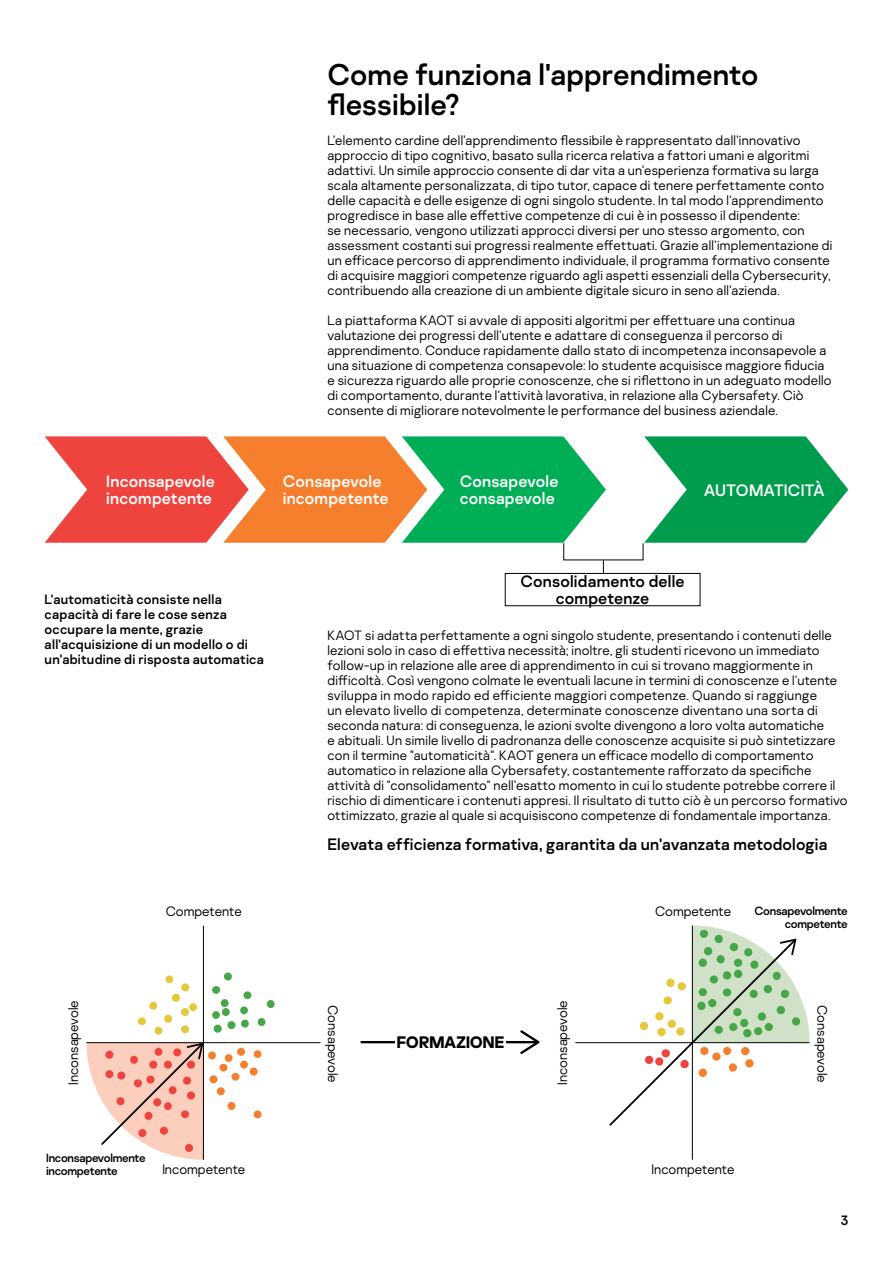
<style>
.page{position:relative;width:893px;height:1263px;background:#fff}
.page>*{position:absolute;margin:0;border:0;box-sizing:border-box;transform-origin:0 0}
.t1{font:30px/30px "Kaspersky Sans";letter-spacing:.005em;color:#000}
.t2{font:700 16.65px "Kaspersky Sans";letter-spacing:-.025em;color:#000}
.t3{font:16.5px/16.5px "Kaspersky Sans";letter-spacing:.005em;color:#000;text-align:center}
.t4{font:16.5px/16.5px "Kaspersky Sans";letter-spacing:.01em;color:#fff}
.t5{font:300 13.65px "Kaspersky Sans";color:#000}
.t6{font:300 13.5px/15px "Kaspersky Sans";letter-spacing:.02em;color:#000}
.t7{font:13.5px/15px "Kaspersky Sans";letter-spacing:.02em;color:#000}
.t8{font:11.85px/13px "Kaspersky Sans";letter-spacing:-.025em;color:#000}
</style>
<div class="page">
<svg style="left:45px;top:436px;width:561px;height:107px;background:#ae8d5b"></svg>
<svg style="left:644px;top:436px;width:204px;height:107px"></svg>
<svg style="left:603px;top:560px;width:1px;height:13px"></svg>
<div style="left:505px;top:573px;width:195px;height:33px;border:1px solid #000"></div>
<hr style="left:576px;top:1042px;width:233px;height:1px;background:#000">
<hr style="left:692px;top:926px;width:1px;height:233px;background:#000">
<svg style="left:608px;top:925px;width:202px;height:202px"></svg>
<svg style="left:86px;top:1042px;width:118px;height:118px"></svg>
<hr style="left:361px;top:1041px;width:176px;height:2px;background:#000">
<svg style="left:520px;top:1030px;width:19px;height:24px"></svg>
<div style="left:130px;top:1056px;width:8px;height:8px;background:#ef433d;border-radius:50%"></div>
<div style="left:155px;top:1048px;width:7px;height:8px;background:#ef433d;border-radius:50%"></div>
<div style="left:149px;top:1061px;width:8px;height:8px;background:#ef433d;border-radius:50%"></div>
<div style="left:146px;top:1075px;width:8px;height:8px;background:#ef433d;border-radius:50%"></div>
<div style="left:117px;top:1071px;width:8px;height:8px;background:#ef433d;border-radius:50%"></div>
<div style="left:105px;top:1051px;width:8px;height:8px;background:#ef433d;border-radius:50%"></div>
<div style="left:105px;top:1070px;width:8px;height:8px;background:#ef433d;border-radius:50%"></div>
<div style="left:117px;top:1097px;width:8px;height:8px;background:#ef433d;border-radius:50%"></div>
<div style="left:145px;top:1112px;width:8px;height:8px;background:#ef433d;border-radius:50%"></div>
<div style="left:138px;top:1129px;width:8px;height:8px;background:#ef433d;border-radius:50%"></div>
<div style="left:160px;top:1127px;width:8px;height:8px;background:#ef433d;border-radius:50%"></div>
<div style="left:185px;top:1144px;width:8px;height:8px;background:#ef433d;border-radius:50%"></div>
<div style="left:153px;top:1098px;width:8px;height:8px;background:#ef433d;border-radius:50%"></div>
<div style="left:134px;top:1079px;width:8px;height:8px;background:#ef433d;border-radius:50%"></div>
<div style="left:173px;top:1048px;width:8px;height:8px;background:#ef433d;border-radius:50%"></div>
<div style="left:164px;top:1061px;width:8px;height:8px;background:#ef433d;border-radius:50%"></div>
<div style="left:169px;top:1086px;width:8px;height:8px;background:#ef433d;border-radius:50%"></div>
<div style="left:183px;top:1077px;width:8px;height:7px;background:#ef433d;border-radius:50%"></div>
<div style="left:164px;top:1102px;width:8px;height:8px;background:#ef433d;border-radius:50%"></div>
<div style="left:187px;top:1091px;width:8px;height:8px;background:#ef433d;border-radius:50%"></div>
<div style="left:181px;top:1110px;width:8px;height:8px;background:#ef433d;border-radius:50%"></div>
<div style="left:187px;top:1061px;width:8px;height:8px;background:#ef433d;border-radius:50%"></div>
<div style="left:254px;top:1050px;width:7px;height:8px;background:#f57f2d;border-radius:50%"></div>
<div style="left:237px;top:1048px;width:8px;height:8px;background:#f57f2d;border-radius:50%"></div>
<div style="left:208px;top:1051px;width:8px;height:8px;background:#f57f2d;border-radius:50%"></div>
<div style="left:225px;top:1054px;width:8px;height:8px;background:#f57f2d;border-radius:50%"></div>
<div style="left:219px;top:1064px;width:8px;height:7px;background:#f57f2d;border-radius:50%"></div>
<div style="left:209px;top:1075px;width:8px;height:8px;background:#f57f2d;border-radius:50%"></div>
<div style="left:240px;top:1061px;width:8px;height:8px;background:#f57f2d;border-radius:50%"></div>
<div style="left:250px;top:1067px;width:8px;height:8px;background:#f57f2d;border-radius:50%"></div>
<div style="left:231px;top:1073px;width:8px;height:8px;background:#f57f2d;border-radius:50%"></div>
<div style="left:217px;top:1087px;width:8px;height:8px;background:#f57f2d;border-radius:50%"></div>
<div style="left:227px;top:1102px;width:8px;height:8px;background:#f57f2d;border-radius:50%"></div>
<div style="left:254px;top:1110px;width:7px;height:8px;background:#f57f2d;border-radius:50%"></div>
<div style="left:224px;top:972px;width:8px;height:8px;background:#46a748;border-radius:50%"></div>
<div style="left:212px;top:986px;width:8px;height:8px;background:#46a748;border-radius:50%"></div>
<div style="left:243px;top:991px;width:8px;height:8px;background:#46a748;border-radius:50%"></div>
<div style="left:212px;top:1011px;width:8px;height:8px;background:#46a748;border-radius:50%"></div>
<div style="left:214px;top:1025px;width:8px;height:8px;background:#46a748;border-radius:50%"></div>
<div style="left:227px;top:1021px;width:8px;height:8px;background:#46a748;border-radius:50%"></div>
<div style="left:240px;top:1006px;width:8px;height:8px;background:#46a748;border-radius:50%"></div>
<div style="left:241px;top:1019px;width:8px;height:8px;background:#46a748;border-radius:50%"></div>
<div style="left:258px;top:1018px;width:7px;height:8px;background:#46a748;border-radius:50%"></div>
<div style="left:267px;top:1000px;width:8px;height:8px;background:#46a748;border-radius:50%"></div>
<div style="left:221px;top:999px;width:8px;height:8px;background:#46a748;border-radius:50%"></div>
<div style="left:222px;top:1008px;width:8px;height:8px;background:#46a748;border-radius:50%"></div>
<div style="left:165px;top:975px;width:8px;height:8px;background:#e5c73b;border-radius:50%"></div>
<div style="left:181px;top:983px;width:8px;height:8px;background:#e5c73b;border-radius:50%"></div>
<div style="left:172px;top:994px;width:8px;height:8px;background:#e5c73b;border-radius:50%"></div>
<div style="left:149px;top:1002px;width:8px;height:8px;background:#e5c73b;border-radius:50%"></div>
<div style="left:138px;top:1017px;width:8px;height:8px;background:#e5c73b;border-radius:50%"></div>
<div style="left:155px;top:1027px;width:7px;height:8px;background:#e5c73b;border-radius:50%"></div>
<div style="left:164px;top:1015px;width:8px;height:8px;background:#e5c73b;border-radius:50%"></div>
<div style="left:181px;top:1008px;width:8px;height:8px;background:#e5c73b;border-radius:50%"></div>
<div style="left:189px;top:1003px;width:8px;height:8px;background:#e5c73b;border-radius:50%"></div>
<div style="left:181px;top:1025px;width:8px;height:8px;background:#e5c73b;border-radius:50%"></div>
<hr style="left:87px;top:1042px;width:233px;height:1px;background:#000">
<hr style="left:203px;top:926px;width:1px;height:233px;background:#000">
<div style="left:395px;top:1013px;width:111px;height:59px;background:#fff"></div>
<h1 class="t1" style="left:327px;top:60px;width:433px">Come funziona l'apprendimento flessibile?</h1>
<p class="t6" style="left:327px;top:133px;width:506px">L'elemento cardine dell'apprendimento flessibile è rappresentato dall'innovativo approccio di tipo cognitivo, basato sulla ricerca relativa a fattori umani e algoritmi adattivi. Un simile approccio consente di dar vita a un'esperienza formativa su larga scala altamente personalizzata, di tipo tutor, capace di tenere perfettamente conto delle capacità e delle esigenze di ogni singolo studente. In tal modo l'apprendimento progredisce in base alle effettive competenze di cui è in possesso il dipendente:<br>se necessario, vengono utilizzati approcci diversi per uno stesso argomento, con assessment costanti sui progressi realmente effettuati. Grazie all'implementazione di un efficace percorso di apprendimento individuale, il programma formativo consente di acquisire maggiori competenze riguardo agli aspetti essenziali della Cybersecurity, contribuendo alla creazione di un ambiente digitale sicuro in seno all'azienda.</p>
<p class="t6" style="left:327px;top:313px;width:506px">La piattaforma KAOT si avvale di appositi algoritmi per effettuare una continua valutazione dei progressi dell'utente e adattare di conseguenza il percorso di apprendimento. Conduce rapidamente dallo stato di incompetenza inconsapevole a una situazione di competenza consapevole: lo studente acquisisce maggiore fiducia e sicurezza riguardo alle proprie conoscenze, che si riflettono in un adeguato modello di comportamento, durante l'attività lavorativa, in relazione alla Cybersafety. Ciò consente di migliorare notevolmente le performance del business aziendale.</p>
<p class="t4" style="left:106px;top:473px;width:110px">Inconsapevole incompetente</p>
<p class="t4" style="left:283px;top:473px;width:107px">Consapevole incompetente</p>
<p class="t4" style="left:460px;top:473px;width:100px">Consapevole consapevole</p>
<p class="t4" style="left:704px;top:481px;width:122px">AUTOMATICITÀ</p>
<p class="t7" style="left:45px;top:592px;width:221px">L'automaticità consiste nella capacità di fare le cose senza occupare la mente, grazie all'acquisizione di un modello o di un'abitudine di risposta automatica</p>
<p class="t5" style="left:166px;top:903px;width:78px">Competente</p>
<p class="t5" style="left:65px;top:1085px;width:86px;rotate:-90deg">Inconsapevole</p>
<p class="t8" style="left:46px;top:1151px;width:101px">Inconsapevolmente incompetente</p>
<p class="t5" style="left:162px;top:1161px;width:84px">Incompetente</p>
<p class="t3" style="left:521px;top:573px;width:165px">Consolidamento delle competenze</p>
<p class="t6" style="left:327px;top:628px;width:522px">KAOT si adatta perfettamente a ogni singolo studente, presentando i contenuti delle lezioni solo in caso di effettiva necessità; inoltre, gli studenti ricevono un immediato follow-up in relazione alle aree di apprendimento in cui si trovano maggiormente in difficoltà. Così vengono colmate le eventuali lacune in termini di conoscenze e l'utente sviluppa in modo rapido ed efficiente maggiori competenze. Quando si raggiunge<br>un elevato livello di competenza, determinate conoscenze diventano una sorta di seconda natura: di conseguenza, le azioni svolte divengono a loro volta automatiche<br>e abituali. Un simile livello di padronanza delle conoscenze acquisite si può sintetizzare con il termine "automaticità". KAOT genera un efficace modello di comportamento automatico in relazione alla Cybersafety, costantemente rafforzato da specifiche attività di "consolidamento" nell'esatto momento in cui lo studente potrebbe correre il rischio di dimenticare i contenuti appresi. Il risultato di tutto ciò è un percorso formativo ottimizzato, grazie al quale si acquisiscono competenze di fondamentale importanza.</p>
<p class="t3" style="left:327px;top:836px;width:501px">Elevata efficienza formativa, garantita da un'avanzata metodologia</p>
<p class="t5" style="left:341px;top:1005px;width:79px;rotate:90deg">Consapevole</p>
<p class="t2" style="left:396px;top:1031px;width:110px">FORMAZIONE</p>
<p class="t5" style="left:554px;top:1085px;width:86px;rotate:-90deg">Inconsapevole</p>
<p class="t5" style="left:655px;top:903px;width:78px">Competente</p>
<p class="t8" style="left:754px;top:905px;width:95px;text-align:right">Consapevolmente competente</p>
<p class="t5" style="left:830px;top:1005px;width:79px;rotate:90deg">Consapevole</p>
<p class="t5" style="left:652px;top:1161px;width:84px">Incompetente</p>
<p class="t7" style="left:841px;top:1213px;width:9px">3</p>
</div>
